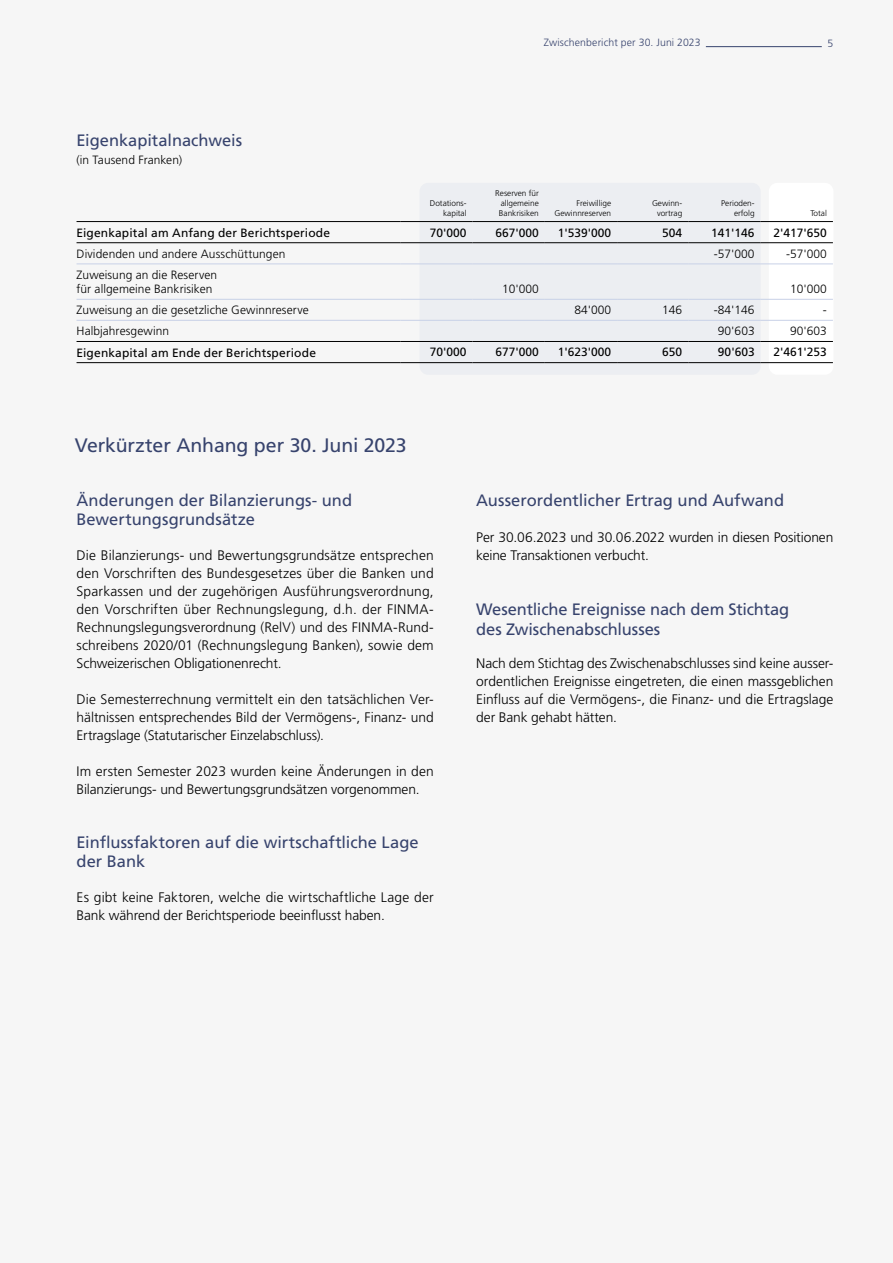
<style>
.page{position:relative;width:893px;height:1263px;background:#f6f6f6}
.page>*{position:absolute;margin:0;border:0;box-sizing:border-box;transform-origin:0 0}
.t1{font:19.5px "Frutiger";letter-spacing:-.005em;color:#37436d}
.t2{font:16.5px/19.5px "Frutiger";letter-spacing:-.005em;color:#37436d}
.t3{font:300 13.8px/18px "Frutiger";letter-spacing:-.005em;color:#000;text-align:justify}
.t4{font:300 12px/14.4px "Frutiger";letter-spacing:.005em;color:#000}
.t5{font:12px "Frutiger";letter-spacing:.005em;color:#000}
.t6{font:300 10.5px "Frutiger";letter-spacing:.01em;color:#37436d}
.t7{font:300 8.25px/9.9px "Frutiger";color:#000;text-align:right}
</style>
<div class="page">
<hr style="left:706px;top:46px;width:116px;height:1px;background:#37436d">
<div style="left:420px;top:183px;width:341px;height:192px;background:#eceef2;border-radius:9px"></div>
<div style="left:769px;top:183px;width:64px;height:192px;background:#fff;border-radius:9px"></div>
<hr style="left:77px;top:221px;width:323px;height:1px;background:#000">
<hr style="left:400px;top:221px;width:73px;height:1px;background:#000">
<hr style="left:472px;top:221px;width:73px;height:1px;background:#000">
<hr style="left:545px;top:221px;width:72px;height:1px;background:#000">
<hr style="left:617px;top:221px;width:71px;height:1px;background:#000">
<hr style="left:688px;top:221px;width:73px;height:1px;background:#000">
<hr style="left:761px;top:221px;width:72px;height:1px;background:#000">
<hr style="left:77px;top:341px;width:323px;height:1px;background:#000">
<hr style="left:400px;top:341px;width:73px;height:1px;background:#000">
<hr style="left:472px;top:341px;width:73px;height:1px;background:#000">
<hr style="left:545px;top:341px;width:72px;height:1px;background:#000">
<hr style="left:617px;top:341px;width:71px;height:1px;background:#000">
<hr style="left:688px;top:341px;width:73px;height:1px;background:#000">
<hr style="left:761px;top:341px;width:72px;height:1px;background:#000">
<hr style="left:77px;top:242px;width:323px;height:1px;background:#000">
<hr style="left:400px;top:242px;width:73px;height:1px;background:#000">
<hr style="left:472px;top:242px;width:73px;height:1px;background:#000">
<hr style="left:545px;top:242px;width:72px;height:1px;background:#000">
<hr style="left:617px;top:242px;width:71px;height:1px;background:#000">
<hr style="left:688px;top:242px;width:73px;height:1px;background:#000">
<hr style="left:761px;top:242px;width:72px;height:1px;background:#000">
<hr style="left:77px;top:362px;width:323px;height:1px;background:#000">
<hr style="left:400px;top:362px;width:73px;height:1px;background:#000">
<hr style="left:472px;top:362px;width:73px;height:1px;background:#000">
<hr style="left:545px;top:362px;width:72px;height:1px;background:#000">
<hr style="left:617px;top:362px;width:71px;height:1px;background:#000">
<hr style="left:688px;top:362px;width:73px;height:1px;background:#000">
<hr style="left:761px;top:362px;width:72px;height:1px;background:#000">
<hr style="left:77px;top:263px;width:323px;height:1px;background:#c8d1e7">
<hr style="left:400px;top:263px;width:73px;height:1px;background:#c8d1e7">
<hr style="left:472px;top:263px;width:73px;height:1px;background:#c8d1e7">
<hr style="left:545px;top:263px;width:72px;height:1px;background:#c8d1e7">
<hr style="left:617px;top:263px;width:71px;height:1px;background:#c8d1e7">
<hr style="left:688px;top:263px;width:73px;height:1px;background:#c8d1e7">
<hr style="left:761px;top:263px;width:72px;height:1px;background:#c8d1e7">
<hr style="left:77px;top:299px;width:323px;height:1px;background:#c8d1e7">
<hr style="left:400px;top:299px;width:73px;height:1px;background:#c8d1e7">
<hr style="left:472px;top:299px;width:73px;height:1px;background:#c8d1e7">
<hr style="left:545px;top:299px;width:72px;height:1px;background:#c8d1e7">
<hr style="left:617px;top:299px;width:71px;height:1px;background:#c8d1e7">
<hr style="left:688px;top:299px;width:73px;height:1px;background:#c8d1e7">
<hr style="left:761px;top:299px;width:72px;height:1px;background:#c8d1e7">
<hr style="left:77px;top:320px;width:323px;height:1px;background:#c8d1e7">
<hr style="left:400px;top:320px;width:73px;height:1px;background:#c8d1e7">
<hr style="left:472px;top:320px;width:73px;height:1px;background:#c8d1e7">
<hr style="left:545px;top:320px;width:72px;height:1px;background:#c8d1e7">
<hr style="left:617px;top:320px;width:71px;height:1px;background:#c8d1e7">
<hr style="left:688px;top:320px;width:73px;height:1px;background:#c8d1e7">
<hr style="left:761px;top:320px;width:72px;height:1px;background:#c8d1e7">
<p class="t2" style="left:77px;top:130px;width:167px">Eigenkapitalnachweis</p>
<p class="t4" style="left:77px;top:152px;width:107px">(in Tausend Franken)</p>
<p class="t6" style="left:544px;top:37px;width:158px">Zwischenbericht per 30. Juni 2023</p>
<p class="t6" style="left:828px;top:37px;width:7px">5</p>
<p class="t7" style="left:430px;top:198px;width:38px">Dotations&shy;kapital</p>
<p class="t7" style="left:499px;top:188px;width:41px;text-align:justify;text-indent:-4px">Reserven für allgemeine Bankrisiken</p>
<p class="t7" style="left:554px;top:198px;width:58px">Freiwillige<br>Gewinnreserven</p>
<p class="t7" style="left:652px;top:198px;width:32px">Gewinn&shy;vortrag</p>
<p class="t7" style="left:721px;top:198px;width:35px">Perioden&shy;erfolg</p>
<p class="t7" style="left:810px;top:208px;width:18px">Total</p>
<p class="t5" style="left:77px;top:225px;width:255px">Eigenkapital am Anfang der Berichtsperiode</p>
<p class="t5" style="left:430px;top:225px;width:38px">70'000</p>
<p class="t5" style="left:495px;top:225px;width:45px">667'000</p>
<p class="t5" style="left:558px;top:225px;width:55px">1'539'000</p>
<p class="t5" style="left:662px;top:225px;width:22px">504</p>
<p class="t5" style="left:711px;top:225px;width:45px">141'146</p>
<p class="t5" style="left:773px;top:225px;width:55px">2'417'650</p>
<p class="t4" style="left:77px;top:246px;width:211px">Dividenden und andere Ausschüttungen</p>
<p class="t4" style="left:714px;top:246px;width:42px">-57'000</p>
<p class="t4" style="left:786px;top:246px;width:42px">-57'000</p>
<p class="t4" style="left:77px;top:267px;width:142px">Zuweisung an die Reserven für allgemeine Bankrisiken</p>
<p class="t4" style="left:502px;top:282px;width:38px">10'000</p>
<p class="t4" style="left:790px;top:282px;width:38px">10'000</p>
<p class="t4" style="left:77px;top:303px;width:234px">Zuweisung an die gesetzliche Gewinnreserve</p>
<p class="t4" style="left:574px;top:303px;width:38px">84'000</p>
<p class="t4" style="left:662px;top:303px;width:22px">146</p>
<p class="t4" style="left:714px;top:303px;width:42px">-84'146</p>
<p class="t4" style="left:823px;top:303px;width:5px">-</p>
<p class="t4" style="left:77px;top:324px;width:94px">Halbjahresgewinn</p>
<p class="t4" style="left:718px;top:324px;width:38px">90'603</p>
<p class="t4" style="left:790px;top:324px;width:38px">90'603</p>
<p class="t5" style="left:77px;top:345px;width:241px">Eigenkapital am Ende der Berichtsperiode</p>
<p class="t5" style="left:430px;top:345px;width:38px">70'000</p>
<p class="t5" style="left:495px;top:345px;width:45px">677'000</p>
<p class="t5" style="left:558px;top:345px;width:55px">1'623'000</p>
<p class="t5" style="left:662px;top:345px;width:22px">650</p>
<p class="t5" style="left:718px;top:345px;width:38px">90'603</p>
<p class="t5" style="left:774px;top:345px;width:55px">2'461'253</p>
<h1 class="t1" style="left:75px;top:433px;width:333px">Verkürzter Anhang per 30. Juni 2023</h1>
<p class="t2" style="left:77px;top:490px;width:277px">Änderungen der Bilanzierungs- und<br>Bewertungsgrundsätze</p>
<p class="t3" style="left:77px;top:546px;width:359px">Die Bilanzierungs- und Bewertungsgrundsätze entsprechen den Vorschriften des Bundesgesetzes über die Banken und Sparkassen und der zugehörigen Ausführungsverordnung, den Vorschriften über Rechnungslegung, d.h. der FINMA-Rechnungslegungsverordnung (RelV) und des FINMA-Rund&shy;schreibens 2020/01 (Rechnungslegung Banken), sowie dem Schweizerischen Obligationenrecht.</p>
<p class="t3" style="left:77px;top:690px;width:359px">Die Semesterrechnung vermittelt ein den tatsächlichen Ver&shy;hältnissen entsprechendes Bild der Vermögens-, Finanz- und Ertragslage (Statutarischer Einzelabschluss).</p>
<p class="t3" style="left:77px;top:762px;width:359px">Im ersten Semester 2023 wurden keine Änderungen in den<br>Bilanzierungs- und Bewertungsgrundsätzen vorgenommen.</p>
<p class="t2" style="left:77px;top:832px;width:344px">Einflussfaktoren auf die wirtschaftliche Lage der Bank</p>
<p class="t3" style="left:77px;top:888px;width:359px">Es gibt keine Faktoren, welche die wirtschaftliche Lage der<br>Bank während der Berichtsperiode beeinflusst haben.</p>
<p class="t2" style="left:476px;top:490px;width:309px">Ausserordentlicher Ertrag und Aufwand</p>
<p class="t3" style="left:476px;top:528px;width:359px">Per 30.06.2023 und 30.06.2022 wurden in diesen Positionen keine Transaktionen verbucht.</p>
<p class="t2" style="left:476px;top:599px;width:314px">Wesentliche Ereignisse nach dem Stichtag des Zwischenabschlusses</p>
<p class="t3" style="left:476px;top:654px;width:359px">Nach dem Stichtag des Zwischenabschlusses sind keine ausser&shy;ordentlichen Ereignisse eingetreten, die einen massgeblichen Einfluss auf die Vermögens-, die Finanz- und die Ertragslage der Bank gehabt hätten.</p>
</div>
